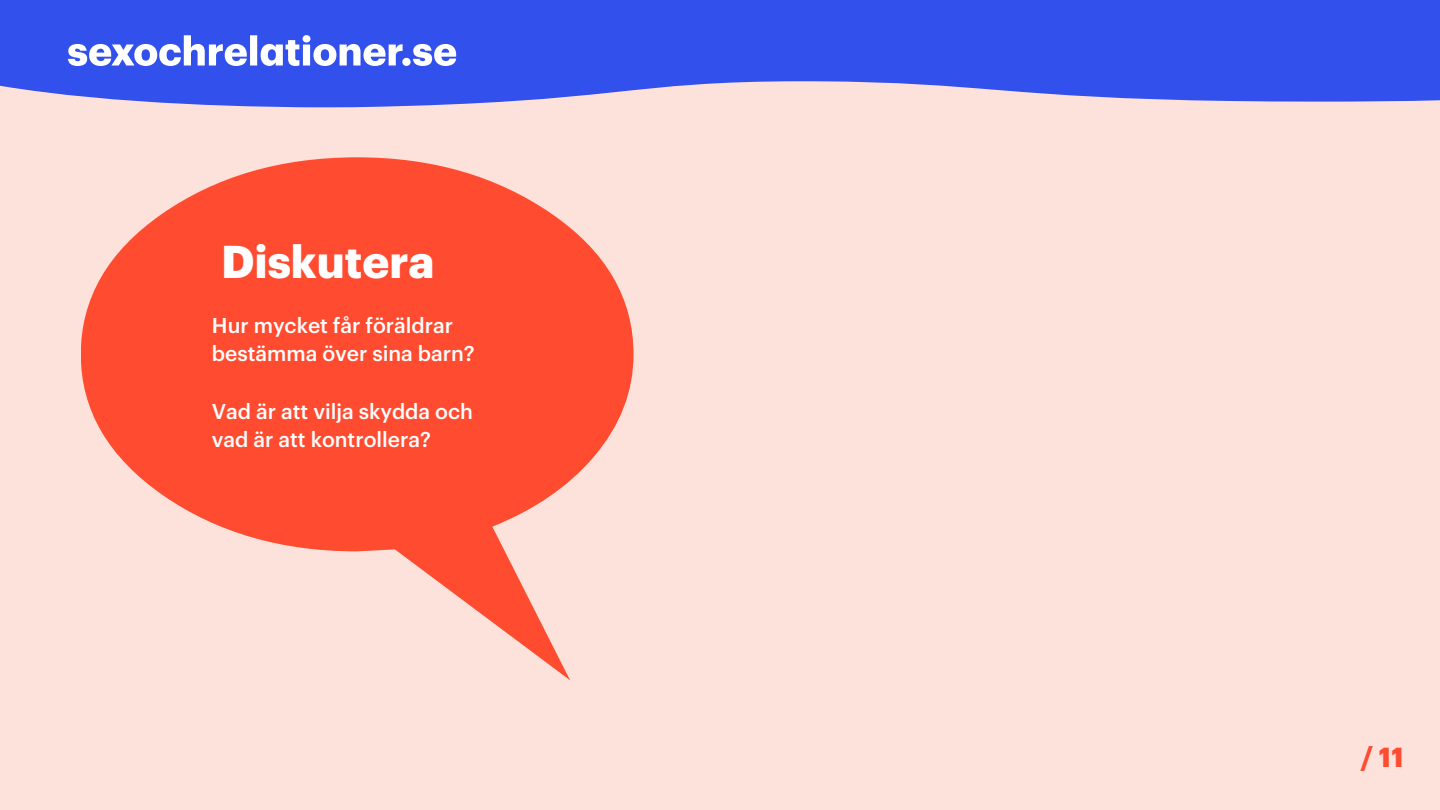
<style>
.page{position:relative;width:1440px;height:810px;background:#fde2db}
.page>*{position:absolute;margin:0;border:0;box-sizing:border-box;transform-origin:0 0}
.t1{font:700 45px "Graphik";color:#fff}
.t2{font:700 27px "Graphik";color:#ff4c30}
.t3{font:500 21px/28.2px "Graphik";color:#fff}
</style>
<div class="page">
<svg style="left:0;top:0;width:1440px;height:107px;background:#4860ea"></svg>
<svg style="left:68px;top:35px;width:364px;height:31px;background:#8d9df4"></svg>
<svg style="left:81px;top:157px;width:553px;height:523px;fill:#ff4c30"></svg>
<p class="t1" style="left:221px;top:241px;width:215px">Diskutera</p>
<p class="t3" style="left:212px;top:312px;width:264px">Hur mycket får föräldrar bestämma över sina barn?</p>
<h2 class="t3" style="left:212px;top:398px;width:262px">Vad är att vilja skydda och vad är att kontrollera?</h2>
<h1 class="t2" style="left:1361px;top:745px;width:44px">/11</h1>
</div>
